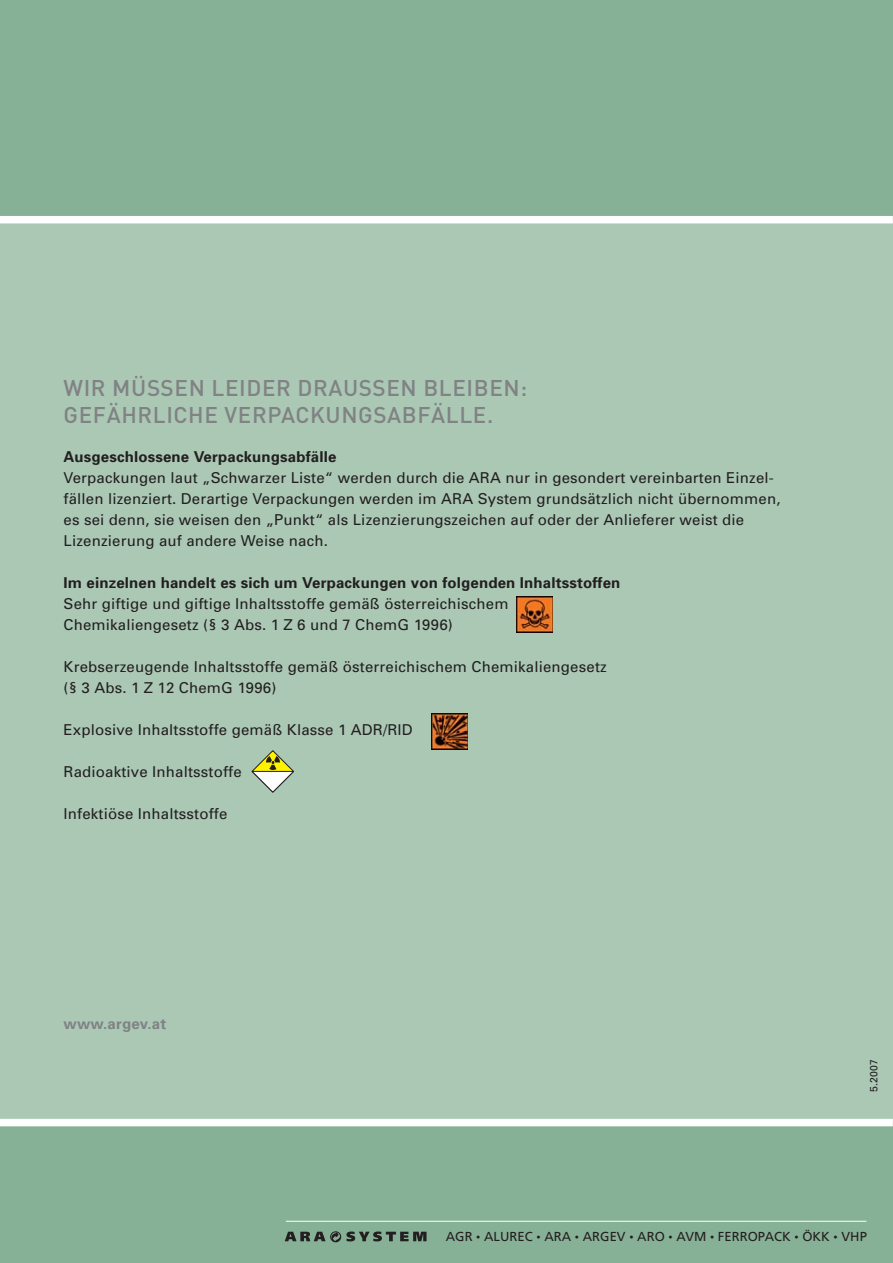
<style>
.page{position:relative;width:893px;height:1263px;background:#abc8b5}
.page>*{position:absolute;margin:0;border:0;box-sizing:border-box;transform-origin:0 0}
.t1{font:500 22.5px/27px "DIN";letter-spacing:.025em;color:#808284}
.t2{font:15px/21px "Univers";letter-spacing:.01em;color:#231f20}
.t3{font:700 15px "Univers";letter-spacing:.01em;color:#231f20}
.t4{font:700 15px "Univers";letter-spacing:.01em;color:#808284}
.t5{font:13.05px "Frutiger";letter-spacing:.005em;color:#231f20}
.t6{font:10.5px "Univers";color:#231f20}
.s1{font-size:8.4px}
</style>
<div class="page">
<div style="left:0;top:1123px;width:893px;height:140px;background:#87b196"></div>
<div style="left:0;top:1119px;width:893px;height:7px;background:#fff"></div>
<div style="left:0;top:0;width:893px;height:220px;background:#87b196"></div>
<div style="left:0;top:216px;width:893px;height:7px;background:#fff"></div>
<svg style="left:285px;top:1232px;width:141px;height:10px"></svg>
<div style="left:330px;top:1232px;width:11px;height:10px;border:1px solid #231f20;border-radius:50%"></div>
<hr style="left:286px;top:1221px;width:580px;height:1px;background:#fff">
<img style="left:431px;top:714px;width:37px;height:36px">
<svg style="left:251px;top:750px;width:43px;height:43px"></svg>
<img style="left:516px;top:597px;width:36px;height:36px">
<h1 class="t1" style="left:64px;top:377px;width:465px">WIR MÜSSEN LEIDER DRAUSSEN BLEIBEN:<br>GEFÄHRLICHE VERPACKUNGSABFÄLLE.</h1>
<p class="t3" style="left:64px;top:451px;width:274px">Ausgeschlossene Verpackungsabfälle</p>
<p class="t2" style="left:64px;top:468px;width:718px">Verpackungen laut „Schwarzer Liste“ werden durch die ARA nur in gesondert vereinbarten Einzel&shy;fällen lizenziert. Derartige Verpackungen werden im ARA System grundsätzlich nicht übernommen, es sei denn, sie weisen den „Punkt“ als Lizenzierungszeichen auf oder der Anlieferer weist die Lizenzierung auf andere Weise nach.</p>
<p class="t3" style="left:64px;top:577px;width:558px">Im einzelnen handelt es sich um Verpackungen von folgenden Inhaltsstoffen</p>
<p class="t2" style="left:64px;top:594px;width:446px">Sehr giftige und giftige Inhaltsstoffe gemäß österreichischem<br>Chemikaliengesetz (§ 3 Abs. 1 Z 6 und 7 ChemG 1996)</p>
<p class="t2" style="left:64px;top:657px;width:545px">Krebserzeugende Inhaltsstoffe gemäß österreichischem Chemikaliengesetz (§ 3 Abs. 1 Z 12 ChemG 1996)</p>
<p class="t2" style="left:64px;top:720px;width:351px">Explosive Inhaltsstoffe gemäß Klasse 1 ADR/RID</p>
<p class="t2" style="left:64px;top:762px;width:180px">Radioaktive Inhaltsstoffe</p>
<p class="t2" style="left:64px;top:804px;width:165px">Infektiöse Inhaltsstoffe</p>
<p class="t4" style="left:64px;top:1018px;width:104px">www.argev.at</p>
<p class="t6" style="left:870px;top:1092px;width:34px;rotate:-90deg">5.2007</p>
<p class="t5" style="left:446px;top:1232px;width:423px">AGR <span class="s1">•</span> ALUREC <span class="s1">•</span> ARA <span class="s1">•</span> ARGEV <span class="s1">•</span> ARO <span class="s1">•</span> AVM <span class="s1">•</span> FERROPACK <span class="s1">•</span> ÖKK <span class="s1">•</span> VHP</p>
</div>
